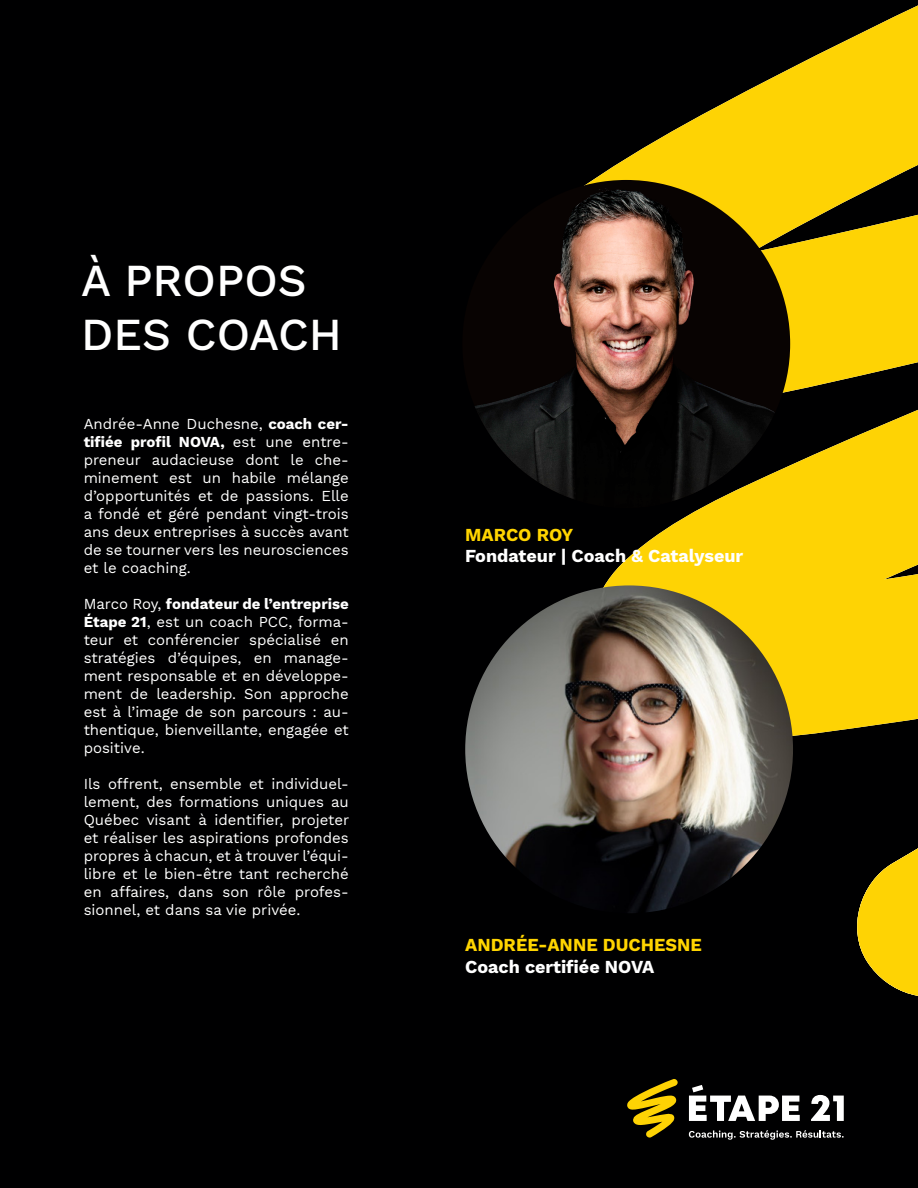
<style>
.page{position:relative;width:918px;height:1188px;background:#000001}
.page>*{position:absolute;margin:0;border:0;box-sizing:border-box;transform-origin:0 0}
.t1{font:45px "Work Sans";color:#fff}
.t2{font:18px "Work Sans";color:#fff}
.t3{font:18px "Work Sans";color:#ffd500}
.t4{font:15px/18px "Work Sans";color:#fff;text-align:justify}
</style>
<div class="page">
<svg style="left:465px;top:5px;width:453px;height:907px"></svg>
<svg style="left:846px;top:499px;width:72px;height:497px"></svg>
<svg style="left:627px;top:1079px;width:51px;height:59px"></svg>
<svg style="left:811px;top:1095px;width:33px;height:26px"></svg>
<svg style="left:689px;top:1085px;width:111px;height:36px"></svg>
<svg style="left:689px;top:1130px;width:155px;height:10px"></svg>
<img style="left:462px;top:180px;width:328px;height:328px;border-radius:164px">
<img style="left:465px;top:585px;width:328px;height:328px;border-radius:164px">
<p class="t1" style="left:81px;top:247px;width:227px">À PROPOS</p>
<p class="t1" style="left:81px;top:301px;width:263px">DES COACH</p>
<p class="t4" style="left:84px;top:414px;width:267px">Andrée-Anne Duchesne, coach cer&shy;tifiée profil NOVA, est une entre&shy;preneur audacieuse dont le che&shy;minement est un habile mélange d’opportunités et de passions. Elle a fondé et géré pendant vingt-trois ans deux entreprises à succès avant de se tourner vers les neurosciences et le coaching.</p>
<p class="t4" style="left:84px;top:594px;width:267px">Marco Roy, fondateur de l’entreprise Étape 21, est un coach PCC, forma&shy;teur et conférencier spécialisé en stratégies d’équipes, en manage&shy;ment responsable et en développe&shy;ment de leadership. Son approche est à l’image de son parcours : au&shy;thentique, bienveillante, engagée et positive.</p>
<p class="t4" style="left:84px;top:774px;width:267px">Ils offrent, ensemble et individuel&shy;lement, des formations uniques au Québec visant à identifier, projeter et réaliser les aspirations profondes propres à chacun, et à trouver l’équi&shy;libre et le bien-être tant recherché en affaires, dans son rôle profes&shy;sionnel, et dans sa vie privée.</p>
<p class="t3" style="left:465px;top:521px;width:110px">MARCO ROY</p>
<p class="t2" style="left:465px;top:542px;width:280px">Fondateur | Coach &amp; Catalyseur</p>
<p class="t3" style="left:465px;top:931px;width:238px">ANDRÉE-ANNE DUCHESNE</p>
<p class="t2" style="left:465px;top:953px;width:191px">Coach certifiée NOVA</p>
</div>
